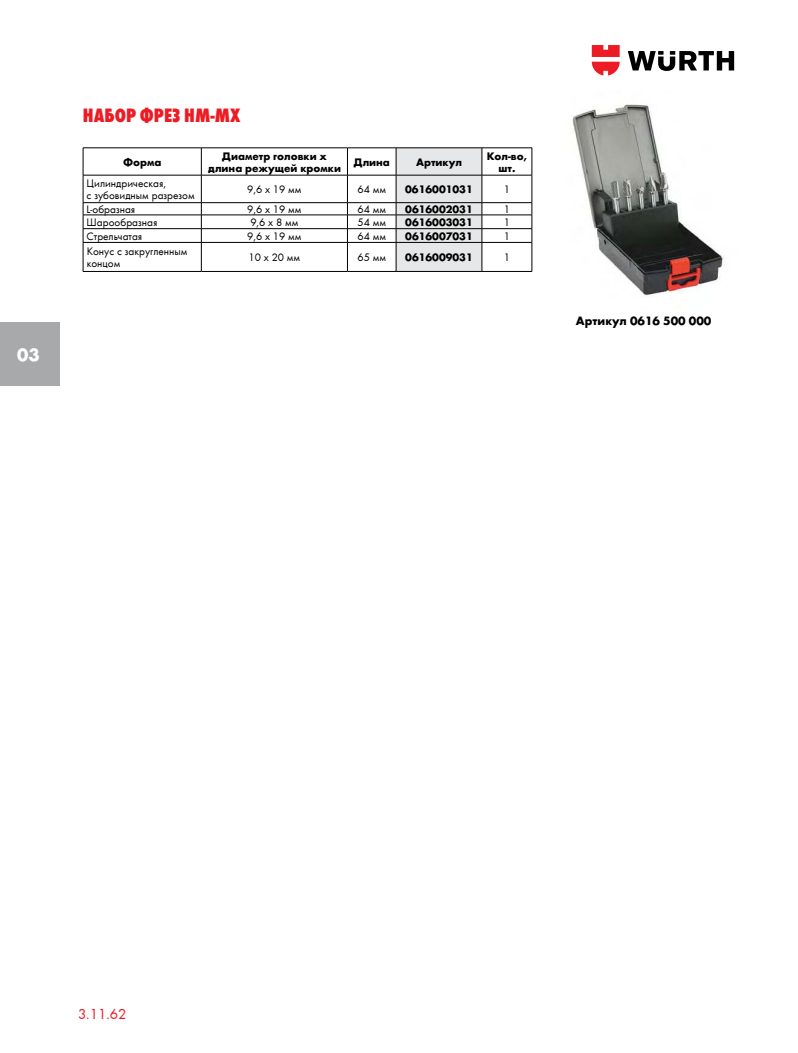
<style>
.page{position:relative;width:798px;height:1053px;background:#fff}
.page>*{position:absolute;margin:0;border:0;box-sizing:border-box;transform-origin:0 0}
.t1{font:20px "Wuerth Extra Bold Cond Caps";color:#ed1c24}
.t2{font:700 18.75px "Wuerth";color:#fff}
.t3{font:15px "Wuerth";color:#ed1c24}
.t4{font:700 12.5px "Wuerth";color:#000}
.t5{font:11.25px/12.5px "Wuerth";color:#000}
.t6{font:700 11.25px/12.5px "Wuerth";color:#000;text-align:center}
</style>
<div class="page">
<img style="left:572px;top:104px;width:151px;height:193px">
<hr style="left:83px;top:148px;width:118px;height:1px;background:#000">
<svg style="left:83px;top:148px;width:1px;height:123px"></svg>
<svg style="left:347px;top:149px;width:1px;height:122px"></svg>
<svg style="left:396px;top:149px;width:86px;height:122px;background:#e0e1e2"></svg>
<svg style="left:531px;top:149px;width:1px;height:122px"></svg>
<hr style="left:201px;top:148px;width:146px;height:1px;background:#000">
<hr style="left:347px;top:148px;width:49px;height:1px;background:#000">
<hr style="left:396px;top:148px;width:85px;height:1px;background:#000">
<hr style="left:481px;top:148px;width:51px;height:1px;background:#000">
<hr style="left:83px;top:175px;width:118px;height:1px;background:#000">
<hr style="left:201px;top:175px;width:146px;height:1px;background:#000">
<hr style="left:347px;top:175px;width:49px;height:1px;background:#000">
<hr style="left:396px;top:175px;width:85px;height:1px;background:#000">
<hr style="left:481px;top:175px;width:51px;height:1px;background:#000">
<hr style="left:83px;top:202px;width:118px;height:1px;background:#000">
<hr style="left:83px;top:215px;width:118px;height:1px;background:#000">
<hr style="left:83px;top:228px;width:118px;height:1px;background:#000">
<hr style="left:83px;top:242px;width:118px;height:1px;background:#000">
<hr style="left:83px;top:271px;width:118px;height:1px;background:#000">
<hr style="left:201px;top:202px;width:146px;height:1px;background:#000">
<hr style="left:201px;top:215px;width:146px;height:1px;background:#000">
<hr style="left:201px;top:228px;width:146px;height:1px;background:#000">
<hr style="left:201px;top:242px;width:146px;height:1px;background:#000">
<svg style="left:201px;top:148px;width:1px;height:123px"></svg>
<hr style="left:201px;top:271px;width:146px;height:1px;background:#000">
<hr style="left:347px;top:202px;width:49px;height:1px;background:#000">
<hr style="left:396px;top:202px;width:85px;height:1px;background:#000">
<hr style="left:481px;top:202px;width:51px;height:1px;background:#000">
<hr style="left:347px;top:215px;width:49px;height:1px;background:#000">
<hr style="left:396px;top:215px;width:85px;height:1px;background:#000">
<hr style="left:481px;top:215px;width:51px;height:1px;background:#000">
<hr style="left:347px;top:228px;width:49px;height:1px;background:#000">
<hr style="left:396px;top:228px;width:85px;height:1px;background:#000">
<hr style="left:481px;top:228px;width:51px;height:1px;background:#000">
<hr style="left:347px;top:242px;width:49px;height:1px;background:#000">
<hr style="left:396px;top:242px;width:85px;height:1px;background:#000">
<hr style="left:481px;top:242px;width:51px;height:1px;background:#000">
<hr style="left:347px;top:271px;width:49px;height:1px;background:#000">
<hr style="left:396px;top:271px;width:85px;height:1px;background:#000">
<hr style="left:481px;top:271px;width:51px;height:1px;background:#000">
<div style="left:0;top:322px;width:59px;height:64px;background:#a7a9ab"></div>
<svg style="left:627px;top:51px;width:106px;height:20px"></svg>
<svg style="left:591px;top:45px;width:28px;height:30px"></svg>
<h2 class="t2" style="left:17px;top:344px;width:24px">03</h2>
<h1 class="t1" style="left:83px;top:101px;width:159px">Набор фрез НМ-МХ</h1>
<p class="t6" style="left:123px;top:155px;width:40px">Форма</p>
<p class="t6" style="left:208px;top:149px;width:135px">Диаметр головки x длина режущей кромки</p>
<p class="t6" style="left:353px;top:155px;width:38px">Длина</p>
<p class="t6" style="left:416px;top:155px;width:47px">Артикул</p>
<p class="t6" style="left:486px;top:149px;width:42px">Кол-во, шт.</p>
<p class="t5" style="left:87px;top:176px;width:110px">Цилиндрическая,<br>с зубовидным разрезом</p>
<p class="t5" style="left:247px;top:183px;width:56px">9,6 x 19 мм</p>
<p class="t5" style="left:357px;top:183px;width:30px">64 мм</p>
<p class="t6" style="left:405px;top:183px;width:69px">0616001031</p>
<p class="t5" style="left:503px;top:183px;width:8px">1</p>
<p class="t5" style="left:87px;top:202px;width:50px">L-образная</p>
<p class="t5" style="left:247px;top:202px;width:56px">9,6 x 19 мм</p>
<p class="t5" style="left:357px;top:202px;width:30px">64 мм</p>
<p class="t6" style="left:405px;top:203px;width:69px">0616002031</p>
<p class="t5" style="left:503px;top:203px;width:8px">1</p>
<p class="t5" style="left:87px;top:215px;width:72px">Шарообразная</p>
<p class="t5" style="left:250px;top:215px;width:49px">9,6 x 8 мм</p>
<p class="t5" style="left:357px;top:215px;width:30px">54 мм</p>
<p class="t6" style="left:405px;top:216px;width:69px">0616003031</p>
<p class="t5" style="left:503px;top:216px;width:8px">1</p>
<p class="t5" style="left:87px;top:229px;width:57px">Стрельчатая</p>
<p class="t5" style="left:247px;top:229px;width:56px">9,6 x 19 мм</p>
<p class="t5" style="left:357px;top:229px;width:30px">64 мм</p>
<p class="t6" style="left:405px;top:230px;width:69px">0616007031</p>
<p class="t5" style="left:503px;top:230px;width:8px">1</p>
<p class="t5" style="left:87px;top:244px;width:102px">Конус с закругленным концом</p>
<p class="t5" style="left:248px;top:251px;width:53px">10 x 20 мм</p>
<p class="t5" style="left:357px;top:251px;width:30px">65 мм</p>
<p class="t6" style="left:405px;top:251px;width:69px">0616009031</p>
<p class="t5" style="left:503px;top:251px;width:8px">1</p>
<p class="t4" style="left:575px;top:312px;width:137px">Артикул 0616 500 000</p>
<h3 class="t3" style="left:78px;top:1005px;width:50px">3.11.62</h3>
</div>
